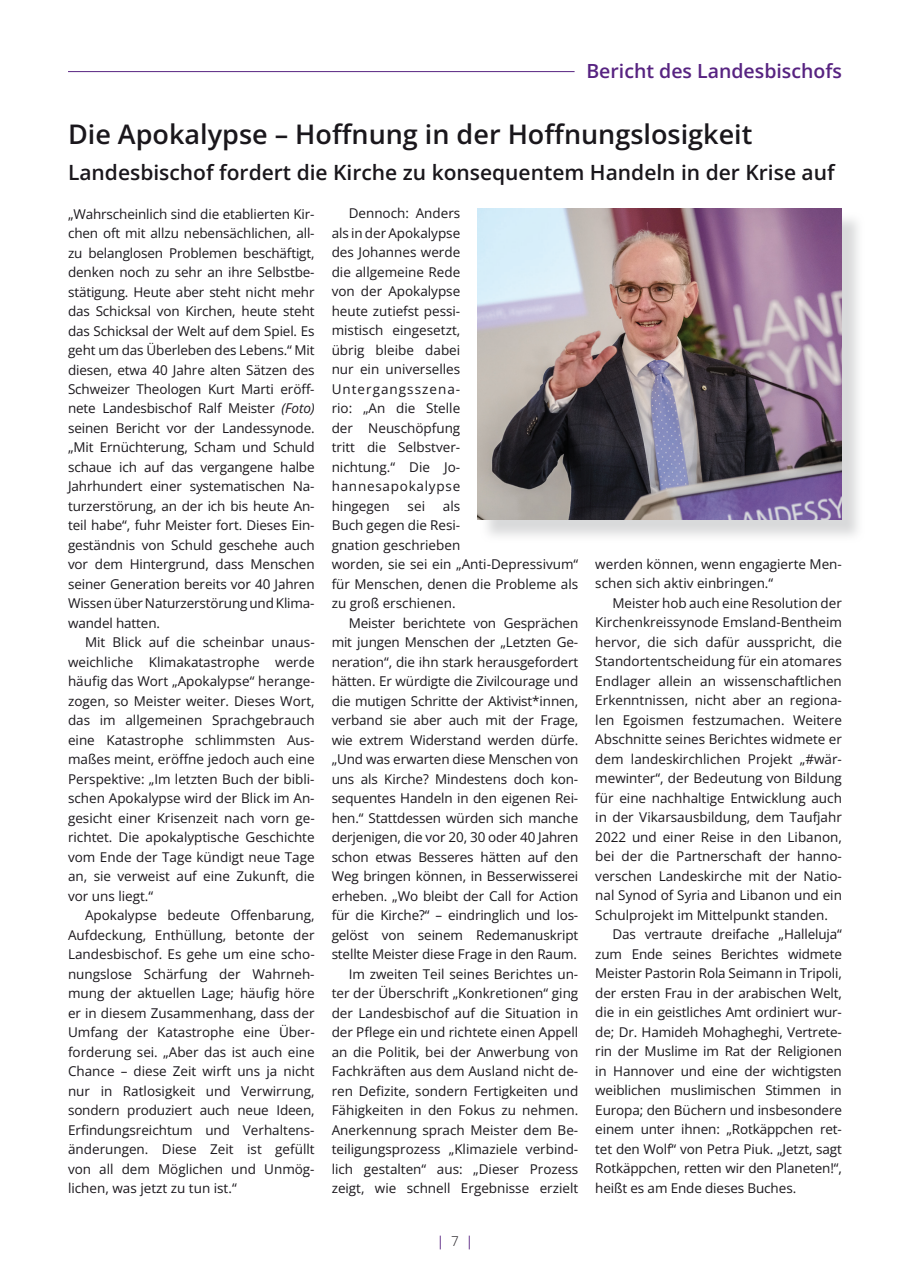
<style>
.page{position:relative;width:910px;height:1280px;background:#fff}
.page>*{position:absolute;margin:0;border:0;box-sizing:border-box;transform-origin:0 0}
.t1{font:600 27px "Open Sans";color:#1a171c}
.t2{font:600 21px "Open Sans";color:#1a171c}
.t3{font:600 19.5px "Open Sans";color:#572381}
.t4{font:13.5px/19.5px "Open Sans";color:#1a171c;text-align:justify}
.t5{font:13.5px "Open Sans";color:#572381}
.s1{font-style:italic}
.s2{font-weight:300;color:#1a171c}
</style>
<div class="page">
<hr style="left:68px;top:71px;width:507px;height:1px;background:#572381">
<img style="left:477px;top:208px;width:365px;height:312px">
<h3 class="t3" style="left:586px;top:58px;width:257px">Bericht des Landesbischofs</h3>
<h1 class="t1" style="left:68px;top:115px;width:686px">Die Apokalypse – Hoffnung in der Hoffnungslosigkeit</h1>
<h2 class="t2" style="left:68px;top:158px;width:768px">Landesbischof fordert die Kirche zu konsequentem Handeln in der Krise auf</h2>
<p class="t4" style="left:68px;top:204px;width:248px">„Wahrscheinlich sind die etablierten Kir&shy;chen oft mit allzu nebensächlichen, all&shy;zu belanglosen Problemen beschäftigt, denken noch zu sehr an ihre Selbstbe&shy;stätigung. Heute aber steht nicht mehr das Schicksal von Kirchen, heute steht das Schicksal der Welt auf dem Spiel. Es geht um das Überleben des Lebens.“ Mit diesen, etwa 40 Jahre alten Sätzen des Schweizer Theologen Kurt Marti eröff&shy;nete Landesbischof Ralf Meister <span class="s1">(Foto) </span>seinen Bericht vor der Landessynode. „Mit Ernüchterung, Scham und Schuld schaue ich auf das vergangene halbe Jahrhundert einer systematischen Na&shy;turzerstörung, an der ich bis heute An&shy;teil habe“, fuhr Meister fort. Dieses Ein&shy;geständnis von Schuld geschehe auch vor dem Hintergrund, dass Menschen seiner Generation bereits vor 40 Jahren Wissen über Naturzerstörung und Klima&shy;wandel hatten.</p>
<p class="t4" style="left:68px;top:632px;width:248px;text-indent:17px">Mit Blick auf die scheinbar unaus&shy;weichliche Klimakatastrophe werde häufig das Wort „Apokalypse“ herange&shy;zogen, so Meister weiter. Dieses Wort, das im allgemeinen Sprachgebrauch eine Katastrophe schlimmsten Aus&shy;maßes meint, eröffne jedoch auch eine Perspektive: „Im letzten Buch der bibli&shy;schen Apokalypse wird der Blick im An&shy;gesicht einer Krisenzeit nach vorn ge&shy;richtet. Die apokalyptische Geschichte vom Ende der Tage kündigt neue Tage an, sie verweist auf eine Zukunft, die vor uns liegt.“</p>
<p class="t4" style="left:68px;top:905px;width:248px;text-indent:17px">Apokalypse bedeute Offenbarung, Aufdeckung, Enthüllung, betonte der Landesbischof. Es gehe um eine scho&shy;nungslose Schärfung der Wahrneh&shy;mung der aktuellen Lage; häufig höre er in diesem Zusammenhang, dass der Umfang der Katastrophe eine Über&shy;forderung sei. „Aber das ist auch eine Chance – diese Zeit wirft uns ja nicht nur in Ratlosigkeit und Verwirrung, sondern produziert auch neue Ideen, Erfindungsreichtum und Verhaltens&shy;änderungen. Diese Zeit ist gefüllt von all dem Möglichen und Unmög&shy;lichen, was jetzt zu tun ist.“</p>
<p class="t4" style="left:332px;top:203px;width:130px;text-indent:17px">Dennoch: Anders als in der Apokalypse des Johannes werde die allgemeine Rede von der Apokalypse heute zutiefst pessi&shy;mistisch eingesetzt, übrig bleibe dabei nur ein universelles Untergangsszena&shy;rio: „An die Stelle der Neuschöpfung tritt die Selbstver&shy;nichtung.“ Die Jo&shy;hannesapokalypse hingegen</p>
<p class="t4" style="left:332px;top:496px;width:248px;text-align:left;text-indent:111px">als<br>Buch gegen die Resi-<br>gnation geschrieben<br>worden, sie sei ein „Anti-Depressivum“ für Menschen, denen die Probleme als zu groß erschienen.</p>
<p class="t4" style="left:332px;top:613px;width:248px;text-align:right">Meister berichtete von Gesprächen mit jungen Menschen der „Letzten Ge&shy;neration“, die ihn stark herausgefordert hätten. Er würdigte die Zivilcourage und die mutigen Schritte der Aktivist*innen, verband sie aber auch mit der Frage, wie extrem Widerstand werden dürfe. „Und was erwarten diese Menschen von uns als Kirche? Mindestens doch kon&shy;sequentes Handeln in den eigenen Rei&shy;hen.“ Stattdessen würden sich manche derjenigen, die vor 20, 30 oder 40 Jahren schon etwas Besseres hätten auf den Weg bringen können, in Besserwisserei erheben. „Wo bleibt der Call for Action für die Kirche?“ – eindringlich und los&shy;gelöst von seinem Redemanuskript stellte Meister diese Frage in den Raum.<br>Im zweiten Teil seines Berichtes un&shy;ter der Überschrift „Konkretionen“ ging der Landesbischof auf die Situation in der Pflege ein und richtete einen Appell an die Politik, bei der Anwerbung von Fachkräften aus dem Ausland nicht de&shy;ren Defizite, sondern Fertigkeiten und Fähigkeiten in den Fokus zu nehmen.<br>Anerkennung sprach Meister dem Be&shy;teiligungsprozess „Klimaziele verbind&shy;lich gestalten“ aus: „Dieser Prozess zeigt, wie schnell Ergebnisse erzielt</p>
<p class="t4" style="left:408px;top:496px;width:19px">sei</p>
<p class="t5" style="left:437px;top:1231px;width:38px">| <span class="s2">7</span> |</p>
<p class="t4" style="left:595px;top:554px;width:248px">werden können, wenn engagierte Men&shy;schen sich aktiv einbringen.“</p>
<p class="t4" style="left:595px;top:593px;width:248px;text-indent:17px">Meister hob auch eine Resolution der Kirchenkreissynode Emsland-Bentheim hervor, die sich dafür ausspricht, die Standortentscheidung für ein atomares Endlager allein an wissenschaftlichen Erkenntnissen, nicht aber an regiona&shy;len Egoismen festzumachen. Weitere Abschnitte seines Berichtes widmete er dem landeskirchlichen Projekt „#wär&shy;mewinter“, der Bedeutung von Bildung für eine nachhaltige Entwicklung auch in der Vikarsausbildung, dem Taufjahr 2022 und einer Reise in den Libanon, bei der die Partnerschaft der hanno&shy;verschen Landeskirche mit der Natio&shy;nal Synod of Syria and Libanon und ein Schulprojekt im Mittelpunkt standen.</p>
<p class="t4" style="left:595px;top:924px;width:248px;text-indent:17px">Das vertraute dreifache „Halleluja“ zum Ende seines Berichtes widmete Meister Pastorin Rola Seimann in Tripoli, der ersten Frau in der arabischen Welt, die in ein geistliches Amt ordiniert wur&shy;de; Dr. Hamideh Mohagheghi, Vertrete&shy;rin der Muslime im Rat der Religionen in Hannover und eine der wichtigsten weiblichen muslimischen Stimmen in Europa; den Büchern und insbesondere einem unter ihnen: „Rotkäppchen ret&shy;tet den Wolf“ von Petra Piuk. „Jetzt, sagt Rotkäppchen, retten wir den Planeten!“, heißt es am Ende dieses Buches.</p>
</div>
